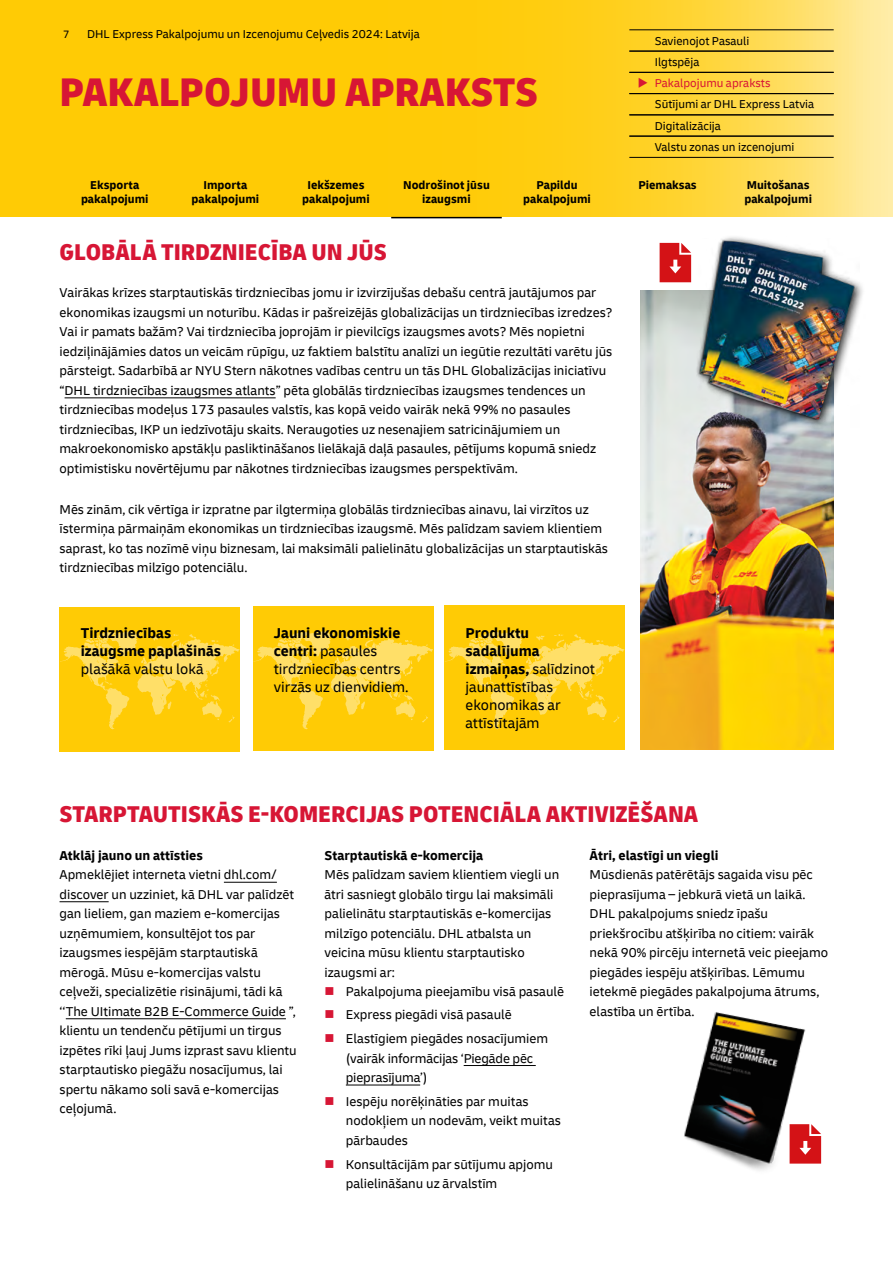
<style>
.page{position:relative;width:893px;height:1263px;background:#fff}
.page>*{position:absolute;margin:0;border:0;box-sizing:border-box;transform-origin:0 0}
.t1{font:900 condensed 42px "Delivery";color:#d71635}
.H3_Secondary_headline{font:900 condensed 24px "Delivery";color:#d71635}
.P_Copy_text{font:15px/18px "Delivery";color:#000}
.P_Copy_text-2{font:700 15px/18px "Delivery";color:#000}
.P_Copy_text-3{font:13.5px/19.5px "Delivery";color:#000}
.LI_Bulleted_List{font:13.5px/19.5px "Delivery";color:#000}
.H4_Paragraph_header{font:13.5px/19.5px "Delivery";color:#000}
.H4_Paragraph_header-2{font:700 13.5px "Delivery";color:#000}
.t2{font:12px/21.3px "Delivery";color:#000}
.t3{font:700 12px/13.5px "Delivery";color:#000;text-align:center}
.t4{font:11.25px "Delivery";color:#000}
.s1{color:#d71635}
.s2{font-weight:400}
.s3{font-weight:700}
</style>
<div class="page">
<svg style="left:0;top:0;width:893px;height:217px;background:#fecf20"></svg>
<hr style="left:629px;top:30px;width:205px;height:1px;background:#000">
<hr style="left:629px;top:51px;width:205px;height:1px;background:#000">
<hr style="left:629px;top:72px;width:205px;height:1px;background:#000">
<hr style="left:629px;top:93px;width:205px;height:1px;background:#000">
<hr style="left:629px;top:115px;width:205px;height:1px;background:#000">
<hr style="left:629px;top:136px;width:205px;height:1px;background:#000">
<hr style="left:629px;top:157px;width:205px;height:1px;background:#000">
<hr style="left:391px;top:217px;width:111px;height:1px;background:#000">
<hr style="left:65px;top:397px;width:211px;height:1px;background:#000">
<div style="left:60px;top:607px;width:180px;height:145px;background:#ffcb05"></div>
<svg style="left:60px;top:631px;width:180px;height:98px"></svg>
<div style="left:253px;top:606px;width:180px;height:144px;background:#ffcb05"></div>
<svg style="left:253px;top:631px;width:180px;height:98px"></svg>
<div style="left:444px;top:605px;width:181px;height:145px;background:#ffcb05"></div>
<svg style="left:445px;top:631px;width:179px;height:98px"></svg>
<svg style="left:660px;top:243px;width:31px;height:39px"></svg>
<img style="left:641px;top:290px;width:192px;height:460px">
<div style="left:694px;top:233px;width:172px;height:198px;background:#000;opacity:.75"></div>
<img style="left:696px;top:238px;width:164px;height:193px">
<hr style="left:224px;top:882px;width:53px;height:1px;background:#000">
<hr style="left:60px;top:901px;width:49px;height:1px;background:#000">
<hr style="left:66px;top:1018px;width:220px;height:1px;background:#000">
<hr style="left:464px;top:1065px;width:72px;height:1px;background:#000">
<hr style="left:346px;top:1085px;width:74px;height:1px;background:#000">
<img style="left:684px;top:1012px;width:128px;height:159px">
<svg style="left:790px;top:1124px;width:31px;height:39px"></svg>
<p class="t4" style="left:63px;top:28px;width:8px">7</p>
<p class="t2" style="left:87px;top:24px;width:334px">DHL Express Pakalpojumu un Izcenojumu Ceļvedis 2024: Latvija</p>
<h1 class="t1" style="left:60px;top:65px;width:480px">PAKALPOJUMU APRAKSTS</h1>
<p class="t2" style="left:655px;top:30px;width:96px">Savienojot Pasauli<br>Ilgtspēja</p>
<p class="t2" style="left:655px;top:72px;width:161px;text-indent:-17px"><span class="s1">◆ Pakalpojumu apraksts<br></span>Sūtījumi ar DHL Express Latvia<br>Digitalizācija<br>Valstu zonas un izcenojumi</p>
<p class="t3" style="left:81px;top:178px;width:69px">Eksporta pakalpojumi</p>
<p class="t3" style="left:192px;top:178px;width:69px">Importa pakalpojumi</p>
<p class="t3" style="left:302px;top:178px;width:69px">Iekšzemes pakalpojumi</p>
<p class="t3" style="left:403px;top:178px;width:88px">Nodrošinot jūsu izaugsmi</p>
<p class="t3" style="left:523px;top:178px;width:69px">Papildu pakalpojumi</p>
<p class="t3" style="left:638px;top:178px;width:60px">Piemaksas</p>
<p class="t3" style="left:744px;top:178px;width:69px;text-align:left">Muitošanas pakalpojumi</p>
<h3 class="H3_Secondary_headline" style="left:60px;top:236px;width:329px">GLOBĀLĀ TIRDZNIECĪBA UN JŪS</h3>
<p class="P_Copy_text-3" style="left:60px;top:283px;width:554px">Vairākas krīzes starptautiskās tirdzniecības jomu ir izvirzījušas debašu centrā jautājumos par ekonomikas izaugsmi un noturību. Kādas ir pašreizējās globalizācijas un tirdzniecības izredzes?<br>Vai ir pamats bažām? Vai tirdzniecība joprojām ir pievilcīgs izaugsmes avots? Mēs nopietni iedziļinājāmies datos un veicām rūpīgu, uz faktiem balstītu analīzi un iegūtie rezultāti varētu jūs pārsteigt. Sadarbībā ar NYU Stern nākotnes vadības centru un tās DHL Globalizācijas iniciatīvu “DHL tirdzniecības izaugsmes atlants” pēta globālās tirdzniecības izaugsmes tendences un tirdzniecības modeļus 173 pasaules valstīs, kas kopā veido vairāk nekā 99% no pasaules tirdzniecības, IKP un iedzīvotāju skaits. Neraugoties uz nesenajiem satricinājumiem un makroekonomisko apstākļu pasliktināšanos lielākajā daļā pasaules, pētījums kopumā sniedz optimistisku novērtējumu par nākotnes tirdzniecības izaugsmes perspektīvām.</p>
<p class="P_Copy_text-3" style="left:60px;top:499px;width:550px">Mēs zinām, cik vērtīga ir izpratne par ilgtermiņa globālās tirdzniecības ainavu, lai virzītos uz īstermiņa pārmaiņām ekonomikas un tirdzniecības izaugsmē. Mēs palīdzam saviem klientiem saprast, ko tas nozīmē viņu biznesam, lai maksimāli palielinātu globalizācijas un starptautiskās tirdzniecības milzīgo potenciālu.</p>
<p class="P_Copy_text-2" style="left:81px;top:624px;width:142px">Tirdzniecības izaugsme paplašinās <span class="s2">plašākā valstu lokā</span></p>
<p class="P_Copy_text" style="left:274px;top:624px;width:136px"><span class="s3">Jauni ekonomiskie centri:</span> pasaules tirdzniecības centrs virzās uz dienvidiem.</p>
<p class="P_Copy_text" style="left:466px;top:624px;width:131px"><span class="s3">Produktu sadalījuma izmaiņas,</span> salīdzinot jaunattīstības ekonomikas ar attīstītajām</p>
<h3 class="H3_Secondary_headline" style="left:60px;top:799px;width:640px">STARPTAUTISKĀS E-KOMERCIJAS POTENCIĀLA AKTIVIZĒŠANA</h3>
<h4 class="H4_Paragraph_header-2" style="left:60px;top:847px;width:145px">Atklāj jauno un attīsties</h4>
<p class="P_Copy_text-3" style="left:60px;top:865px;width:239px">Apmeklējiet interneta vietni dhl.com/ discover un uzziniet, kā DHL var palīdzēt gan lieliem, gan maziem e-komercijas uzņēmumiem, konsultējot tos par izaugsmes iespējām starptautiskā mērogā. Mūsu e-komercijas valstu ceļveži, specializētie risinājumi, tādi kā ‘‘The UItimate B2B E-Commerce Guide ”, klientu un tendenču pētījumi un tirgus izpētes rīki ļauj Jums izprast savu klientu starptautisko piegāžu nosacījumus, lai spertu nākamo soli savā e-komercijas ceļojumā.</p>
<h4 class="H4_Paragraph_header-2" style="left:590px;top:847px;width:130px">Ātri, elastīgi un viegli</h4>
<p class="P_Copy_text-3" style="left:590px;top:865px;width:240px">Mūsdienās patērētājs sagaida visu pēc pieprasījuma – jebkurā vietā un laikā.<br>DHL pakalpojums sniedz īpašu priekšrocību atšķirība no citiem: vairāk nekā 90% pircēju internetā veic pieejamo piegādes iespēju atšķirības. Lēmumu ietekmē piegādes pakalpojuma ātrums, elastība un ērtība.</p>
<h4 class="H4_Paragraph_header-2" style="left:325px;top:847px;width:160px">Starptautiskā e-komercija</h4>
<h4 class="H4_Paragraph_header" style="left:325px;top:865px;width:236px">Mēs palīdzam saviem klientiem viegli un ātri sasniegt globālo tirgu lai maksimāli palielinātu starptautiskās e-komercijas milzīgo potenciālu. DHL atbalsta un veicina mūsu klientu starptautisko izaugsmi ar:</h4>
<p class="LI_Bulleted_List" style="left:325px;top:981px;width:241px"><span class="s1">■</span> Pakalpojuma pieejamību visā pasaulē</p>
<p class="LI_Bulleted_List" style="left:325px;top:1005px;width:189px"><span class="s1">■</span> Express piegādi visā pasaulē</p>
<p class="LI_Bulleted_List" style="left:346px;top:1029px;width:204px;text-indent:-21px"><span class="s1">■</span> Elastīgiem piegādes nosacījumiem (vairāk informācijas ‘Piegāde pēc pieprasījuma’)</p>
<p class="LI_Bulleted_List" style="left:346px;top:1091px;width:217px;text-indent:-21px"><span class="s1">■</span> Iespēju norēķināties par muitas nodokļiem un nodevām, veikt muitas pārbaudes</p>
<p class="LI_Bulleted_List" style="left:346px;top:1154px;width:209px;text-indent:-21px"><span class="s1">■</span> Konsultācijām par sūtījumu apjomu palielināšanu uz ārvalstīm</p>
</div>
